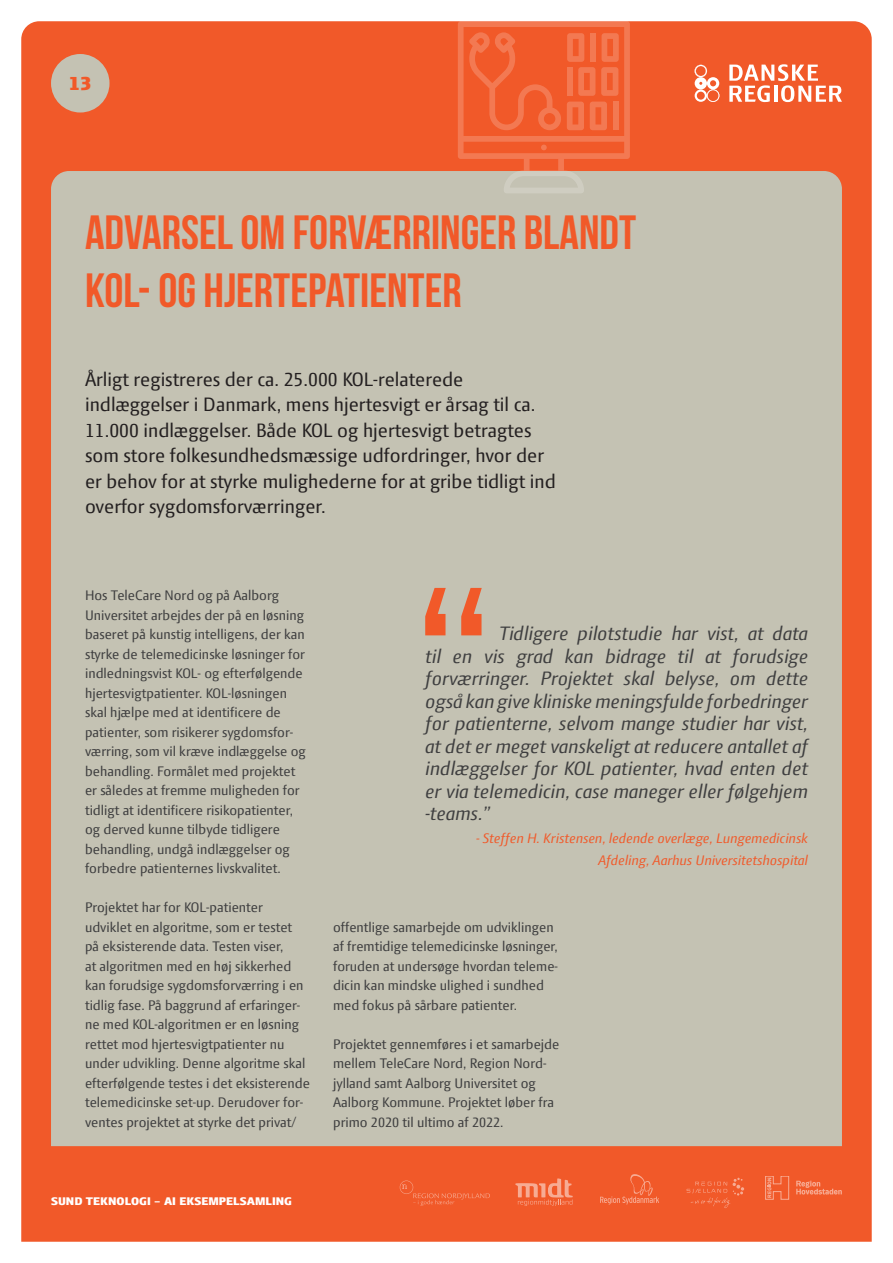
<style>
.page{position:relative;width:893px;height:1263px;background:#fff}
.page>*{position:absolute;margin:0;border:0;box-sizing:border-box;transform-origin:0 0}
.RUBRIK{font:48px/57.6px "Bebas Neue";color:#f15929}
.CITAT{font:italic 21px/22.5px "Press Sans";color:#3e3e3f;text-align:justify}
.Indledning{font:21px/25.5px "Press Sans";color:#231f20}
.Tal{font:800 21px "Press Sans";color:#f15929}
.Brød_10_13{font:15px/19.5px "Press Sans";color:#3e3e3f}
.Citat_afsender{font:italic 15px/22.5px "Press Sans";color:#f15929;text-align:right}
.MELLEMRUBRIK{font:800 12px "Press Sans";color:#fff}
</style>
<div class="page">
<div style="left:21px;top:21px;width:851px;height:1221px;background:#f15929"></div>
<div style="left:51px;top:171px;width:791px;height:975px;background:#c4c2b3"></div>
<svg style="left:515px;top:1178px;width:58px;height:28px;background:#f3754e"></svg>
<svg style="left:687px;top:1177px;width:57px;height:31px;background:#f16133"></svg>
<svg style="left:694px;top:65px;width:25px;height:37px"></svg>
<svg style="left:729px;top:64px;width:113px;height:38px"></svg>
<svg style="left:400px;top:1180px;width:90px;height:26px;background:#f15e30"></svg>
<svg style="left:796px;top:1181px;width:46px;height:13px"></svg>
<svg style="left:765px;top:1176px;width:24px;height:23px"></svg>
<svg style="left:600px;top:1174px;width:59px;height:30px;background:#f16437"></svg>
<div style="left:51px;top:54px;width:59px;height:59px;background:#c4c2b3;border-radius:50%"></div>
<svg style="left:425px;top:588px;width:57px;height:47px;background:#dc8968"></svg>
<svg style="left:458px;top:21px;width:172px;height:172px;background:#ec7148"></svg>
<p class="Tal" style="left:69px;top:73px;width:25px">13</p>
<p class="RUBRIK" style="left:85px;top:203px;width:553px">ADVARSEL OM FORVÆRRINGER BLANDT<br>KOL- OG HJERTEPATIENTER</p>
<p class="Indledning" style="left:85px;top:368px;width:472px">Årligt registreres der ca. 25.000 KOL-relaterede indlæggelser i Danmark, mens hjertesvigt er årsag til ca.<br>11.000 indlæggelser. Både KOL og hjertesvigt betragtes som store folkesundhedsmæssige udfordringer, hvor der er behov for at styrke mulighederne for at gribe tidligt ind overfor sygdomsforværringer.</p>
<p class="Brød_10_13" style="left:85px;top:587px;width:222px">Hos TeleCare Nord og på Aalborg Universitet arbejdes der på en løsning baseret på kunstig intelligens, der kan styrke de telemedicinske løsninger for indledningsvist KOL- og efterfølgende hjertesvigtpatienter. KOL-løsningen skal hjælpe med at identificere de patienter, som risikerer sygdomsfor&shy;værring, som vil kræve indlæggelse og behandling. Formålet med projektet er således at fremme muligheden for tidligt at identificere risikopatienter, og derved kunne tilbyde tidligere behandling, undgå indlæggelser og forbedre patienternes livskvalitet.</p>
<p class="Brød_10_13" style="left:85px;top:899px;width:226px">Projektet har for KOL-patienter udviklet en algoritme, som er testet på eksisterende data. Testen viser,<br>at algoritmen med en høj sikkerhed kan forudsige sygdomsforværring i en tidlig fase. På baggrund af erfaringer&shy;ne med KOL-algoritmen er en løsning rettet mod hjertesvigtpatienter nu under udvikling. Denne algoritme skal efterfølgende testes i det eksisterende telemedicinske set-up. Derudover for&shy;ventes projektet at styrke det privat/</p>
<p class="CITAT" style="left:425px;top:623px;width:384px;text-indent:74px">Tidligere pilotstudie har vist, at data til en vis grad kan bidrage til at forudsige forværringer. Projektet skal belyse, om dette også kan give kliniske meningsfulde forbedringer for patienterne, selvom mange studier har vist, at det er meget vanskeligt at reducere antallet af indlæggelser for KOL patienter, hvad enten det er via telemedicin, case maneger eller følgehjem -teams.”</p>
<p class="Citat_afsender" style="left:476px;top:827px;width:333px">- Steffen H. Kristensen, ledende overlæge, Lungemedicinsk<br>Afdeling, Aarhus Universitetshospital</p>
<p class="Brød_10_13" style="left:333px;top:919px;width:226px">offentlige samarbejde om udviklingen af fremtidige telemedicinske løsninger, foruden at undersøge hvordan teleme&shy;dicin kan mindske ulighed i sundhed med fokus på sårbare patienter.</p>
<p class="Brød_10_13" style="left:333px;top:1036px;width:228px">Projektet gennemføres i et samarbejde mellem TeleCare Nord, Region Nord&shy;jylland samt Aalborg Universitet og Aalborg Kommune. Projektet løber fra primo 2020 til ultimo af 2022.</p>
<p class="MELLEMRUBRIK" style="left:51px;top:1195px;width:242px">SUND TEKNOLOGI – AI EKSEMPELSAMLING</p>
</div>
